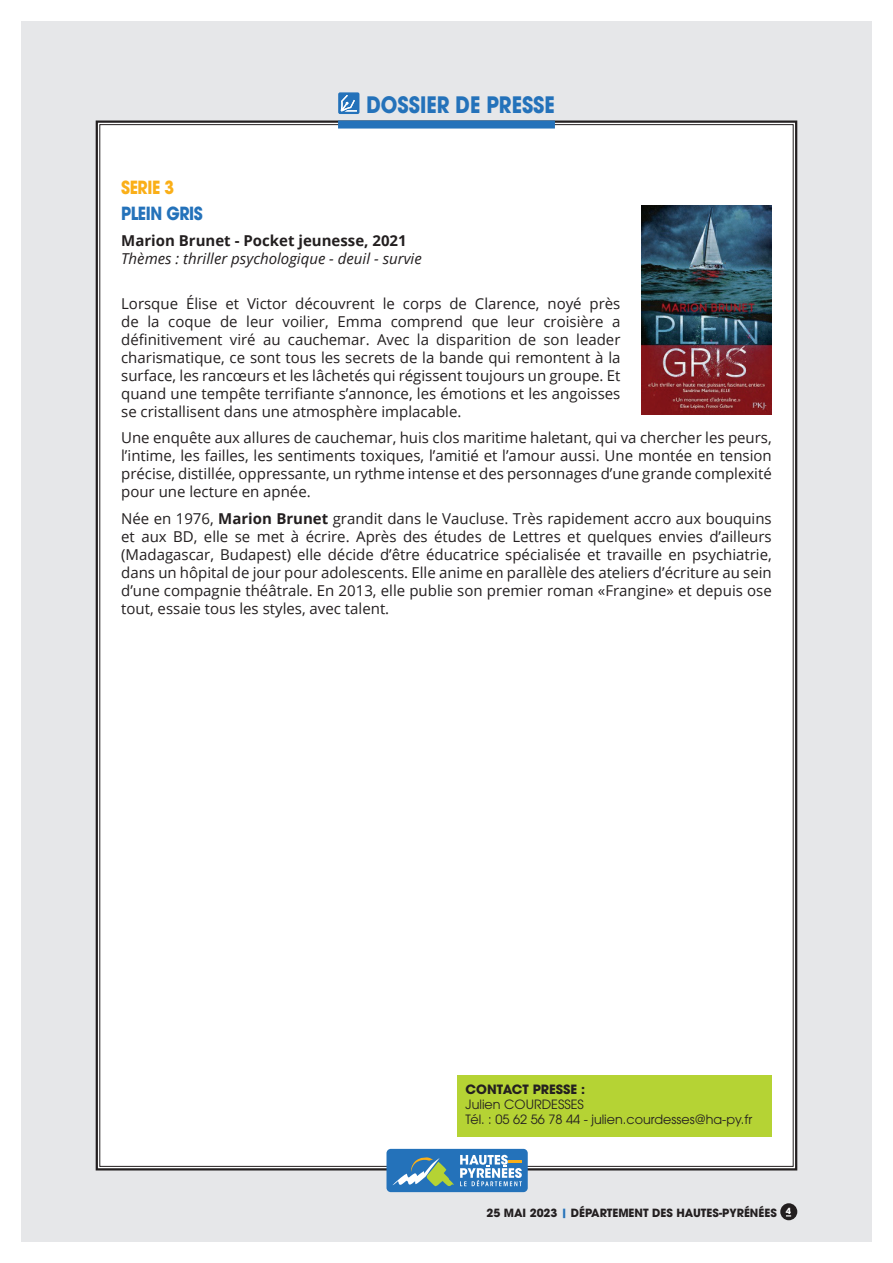
<style>
.page{position:relative;width:893px;height:1263px;background:#fff}
.page>*{position:absolute;margin:0;border:0;box-sizing:border-box;transform-origin:0 0}
.t1{font:700 22.5px "ITC Avant Garde Pro";color:#2472ba;scale:.87 1}
.t2{font:700 18px "ITC Avant Garde Pro";letter-spacing:-.025em;color:#2472ba;scale:.87 1}
.t3{font:700 18px "ITC Avant Garde Pro";letter-spacing:-.025em;color:#faaf18;scale:.87 1}
.t4{font:15px/18px "Open Sans";color:#231f20;text-align:justify}
.t5{font:italic 15px "Open Sans";color:#231f20}
.t6{font:700 15px "Open Sans";color:#231f20}
.t7{font:12.75px/15.3px "ITC Avant Garde Pro";color:#231f20}
.t8{font:700 12.75px "ITC Avant Garde Pro";color:#231f20}
.t9{font:700 11.25px "ITC Avant Garde Pro";color:#231f20}
.s1{font-weight:700}
.s2{color:#2472ba}
</style>
<div class="page">
<div style="left:21px;top:21px;width:851px;height:1221px;background:#e6e7e9"></div>
<div style="left:95px;top:120px;width:703px;height:1051px;background:#fff"></div>
<div style="left:338px;top:120px;width:217px;height:9px;background:#2472ba"></div>
<div style="left:338px;top:92px;width:21px;height:22px;border:2px solid #2472ba"></div>
<svg style="left:341px;top:95px;width:16px;height:17px"></svg>
<div style="left:780px;top:1203px;width:17px;height:17px;background:#231f20;border-radius:50%"></div>
<div style="left:386px;top:1149px;width:142px;height:43px;background:#2472ba;border-radius:4px"></div>
<svg style="left:460px;top:1155px;width:62px;height:31px"></svg>
<svg style="left:392px;top:1157px;width:62px;height:29px"></svg>
<img style="left:642px;top:206px;width:130px;height:209px">
<div style="left:457px;top:1075px;width:315px;height:61px;background:#b5d334"></div>
<h1 class="t1" style="left:366px;top:89px;width:218px">DOSSIER DE PRESSE</h1>
<p class="t3" style="left:121px;top:175px;width:62px">SERIE 3</p>
<p class="t2" style="left:121px;top:201px;width:95px">PLEIN GRIS</p>
<p class="t6" style="left:121px;top:230px;width:287px">Marion Brunet - Pocket jeunesse, 2021</p>
<p class="t5" style="left:121px;top:249px;width:302px">Thèmes : thriller psychologique - deuil - survie</p>
<p class="t4" style="left:121px;top:294px;width:501px">Lorsque Élise et Victor découvrent le corps de Clarence, noyé près de la coque de leur voilier, Emma comprend que leur croisière a définitivement viré au cauchemar. Avec la disparition de son leader charismatique, ce sont tous les secrets de la bande qui remontent à la surface, les rancœurs et les lâchetés qui régissent toujours un groupe. Et quand une tempête terrifiante s’annonce, les émotions et les angoisses se cristallisent dans une atmosphère implacable.</p>
<p class="t4" style="left:121px;top:429px;width:652px">Une enquête aux allures de cauchemar, huis clos maritime haletant, qui va chercher les peurs, l’intime, les failles, les sentiments toxiques, l’amitié et l’amour aussi. Une montée en tension précise, distillée, oppressante, un rythme intense et des personnages d’une grande complexité pour une lecture en apnée.</p>
<p class="t4" style="left:121px;top:509px;width:652px">Née en 1976, <span class="s1">Marion Brunet</span> grandit dans le Vaucluse. Très rapidement accro aux bouquins et aux BD, elle se met à écrire. Après des études de Lettres et quelques envies d’ailleurs (Madagascar, Budapest) elle décide d’être éducatrice spécialisée et travaille en psychiatrie, dans un hôpital de jour pour adolescents. Elle anime en parallèle des ateliers d’écriture au sein d’une compagnie théâtrale. En 2013, elle publie son premier roman «Frangine» et depuis ose tout, essaie tous les styles, avec talent.</p>
<p class="t8" style="left:466px;top:1081px;width:121px">CONTACT PRESSE :</p>
<p class="t7" style="left:466px;top:1097px;width:288px">Julien COURDESSES<br>Tél. : 05 62 56 78 44 - julien.courdesses@ha-py.fr</p>
<p class="t9" style="left:486px;top:1205px;width:306px">25 MAI 2023 <span class="s2">|</span> DÉPARTEMENT DES HAUTES-PYRÉNÉES <sup>4</sup></p>
</div>
